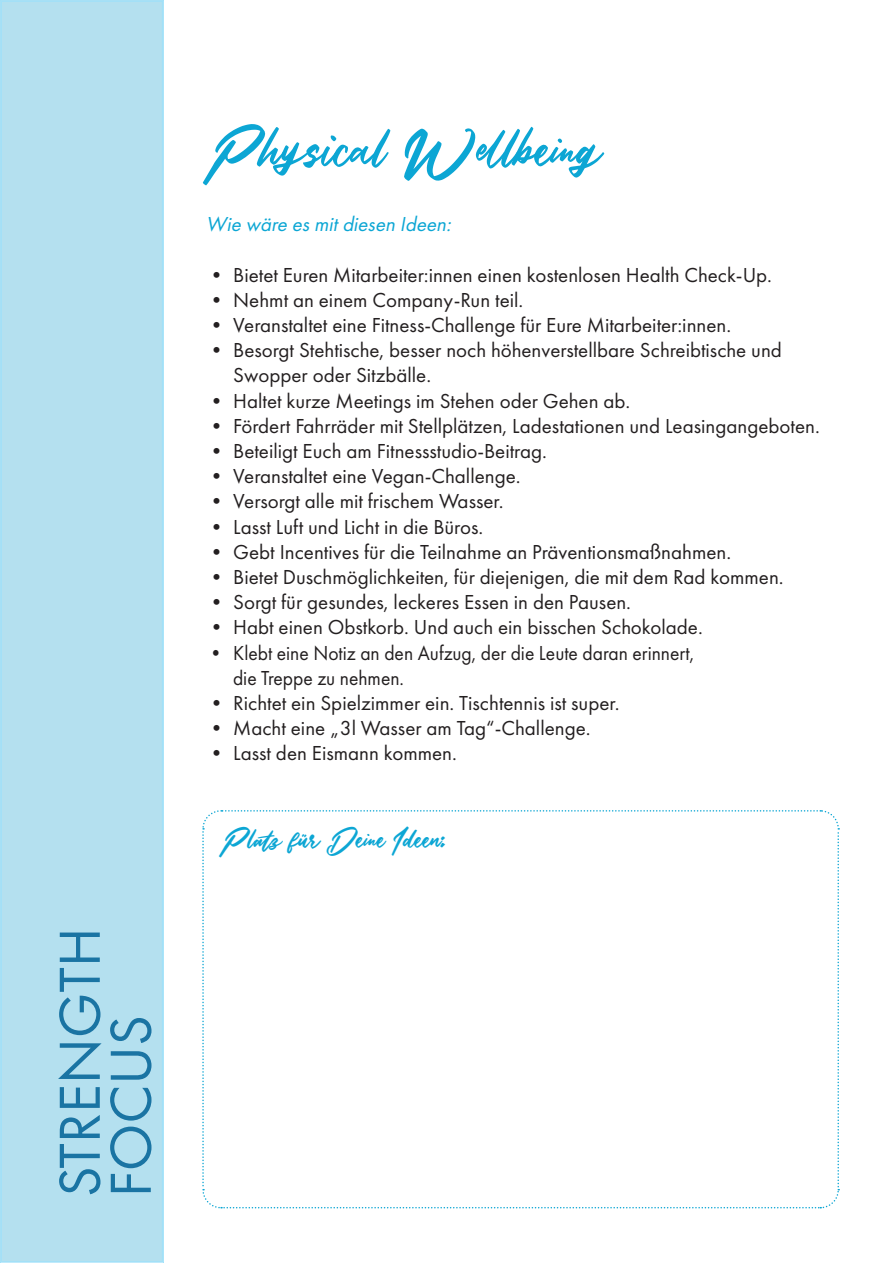
<style>
.page{position:relative;width:893px;height:1263px;background:#fff}
.page>*{position:absolute;margin:0;border:0;box-sizing:border-box;transform-origin:0 0}
.t1{font:72px "Castinos";color:#0ca6d4}
.t2{font:60px "Futura PT";color:#0a5486}
.t3{font:36px "Castinos";color:#0ca6d4}
.t4{font:21px/25.2px "Futura PT";color:#231f20}
.t5{font:21px/25.2px "Futura PT";color:#231f20;scale:.93 1}
.t6{font:italic 21px "Futura PT";color:#0ca6d4}
</style>
<div class="page">
<div style="left:0;top:0;width:164px;height:1263px;background:#b4e0ef"></div>
<svg style="left:202px;top:810px;width:638px;height:399px"></svg>
<p class="t2" style="left:44px;top:1197px;width:271px;rotate:-90deg">STRENGTH</p>
<p class="t2" style="left:95px;top:1197px;width:184px;rotate:-90deg">FOCUS</p>
<p class="t1" style="left:206px;top:106px;width:395px">Physical Wellbeing</p>
<p class="t6" style="left:206px;top:212px;width:251px">Wie wäre esmitdiesen Ideen:</p>
<p class="t4" style="left:206px;top:262px;width:567px">• Bietet Euren Mitarbeiter:innen einen kostenlosen Health Check-Up.</p>
<p class="t4" style="left:206px;top:287px;width:319px">• Nehmt an einem Company-Run teil.</p>
<p class="t4" style="left:206px;top:312px;width:526px">• Veranstaltet eine Fitness-Challenge für Eure Mitarbeiter:innen.</p>
<p class="t4" style="left:233px;top:337px;width:550px;text-indent:-27px">• Besorgt Stehtische, besser noch höhenverstellbare Schreibtische und<br>Swopper oder Sitzbälle.</p>
<p class="t4" style="left:206px;top:388px;width:426px">• Haltet kurze Meetings im Stehen oder Gehen ab.</p>
<p class="t4" style="left:206px;top:413px;width:615px">• Fördert Fahrräder mit Stellplätzen, Ladestationen und Leasingangeboten.</p>
<p class="t4" style="left:206px;top:438px;width:342px">• Beteiligt Euch am Fitnessstudio-Beitrag.</p>
<p class="t4" style="left:206px;top:463px;width:316px">• Veranstaltet eine Vegan-Challenge.</p>
<p class="t4" style="left:206px;top:489px;width:299px">• Versorgt alle mit frischem Wasser.</p>
<p class="t4" style="left:206px;top:514px;width:278px">• Lasst Luft und Licht in die Büros.</p>
<p class="t4" style="left:206px;top:539px;width:526px">• Gebt Incentives für die Teilnahme an Präventionsmaßnahmen.</p>
<p class="t4" style="left:206px;top:564px;width:579px">• Bietet Duschmöglichkeiten, für diejenigen, die mit dem Rad kommen.</p>
<p class="t4" style="left:206px;top:589px;width:426px">• Sorgt für gesundes, leckeres Essen in den Pausen.</p>
<p class="t4" style="left:206px;top:615px;width:498px">• Habt einen Obstkorb. Und auch ein bisschen Schokolade.</p>
<p class="t5" style="left:233px;top:640px;width:497px;text-indent:-27px">• Klebt eine Notiz an den Aufzug, der die Leute daran erinnert, die Treppe zu nehmen.</p>
<p class="t4" style="left:206px;top:690px;width:415px">• Richtet ein Spielzimmer ein. Tischtennis ist super.</p>
<p class="t4" style="left:206px;top:715px;width:386px">• Macht eine „3l Wasser am Tag“-Challenge.</p>
<p class="t4" style="left:206px;top:741px;width:252px">• Lasst den Eismann kommen.</p>
<p class="t3" style="left:221px;top:817px;width:228px">Platz für Deine Ideen:</p>
</div>
